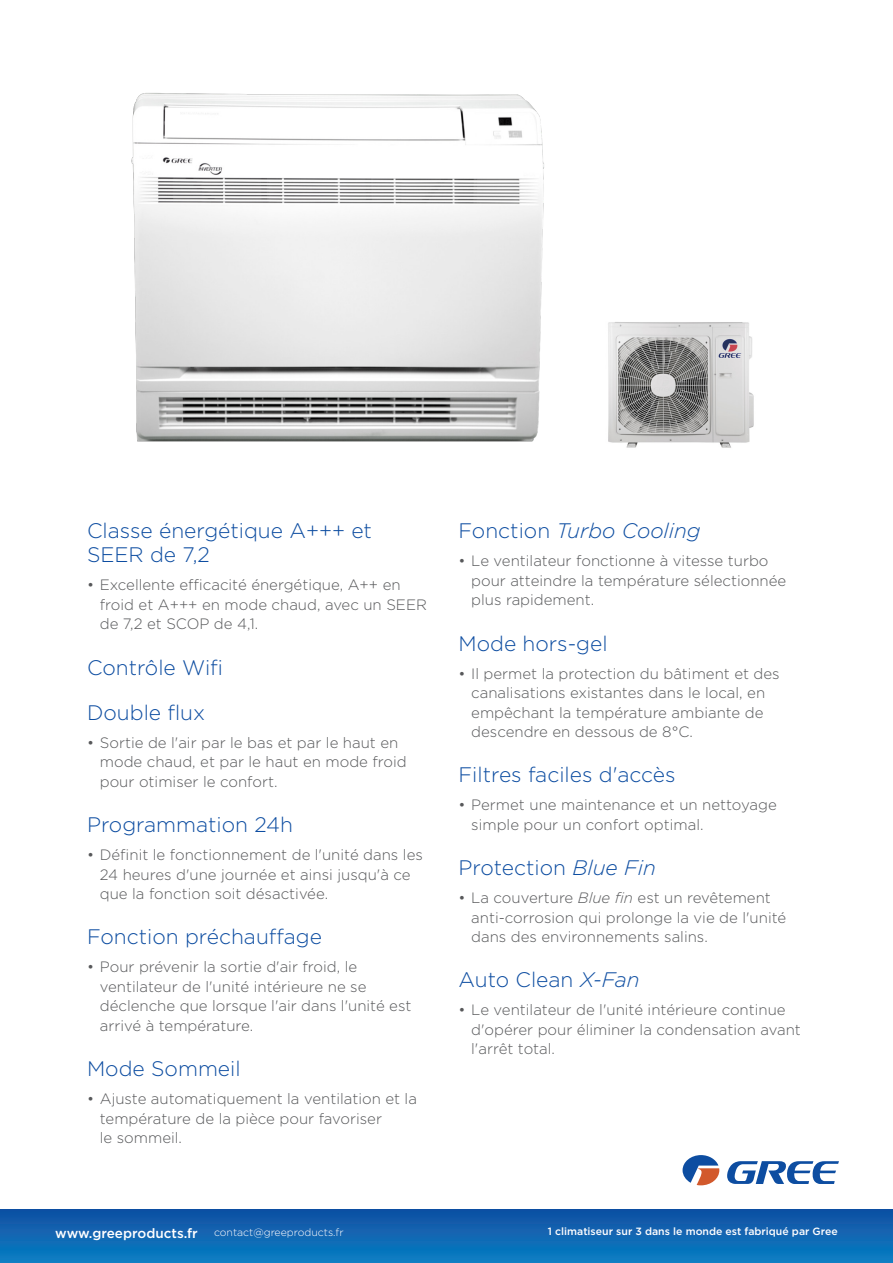
<style>
.page{position:relative;width:893px;height:1263px;background:#fff}
.page>*{position:absolute;margin:0;border:0;box-sizing:border-box;transform-origin:0 0}
.titulo_funciones_AZU{font:300 21px/24px "Gotham";color:#0d4da1}
.titulo_funciones_AZU-2{font:italic 300 21px "Gotham";color:#0d4da1}
.t1{font:300 15px/19.5px "Gotham";color:#57585a}
.t2{font:500 10.5px "Gotham";color:#fff}
.t3{font:300 10.5px "Gotham";color:#fff}
.s1{font-style:normal}
.s2{font-style:italic}
.s3{font-weight:500;font-size:13.5px}
</style>
<div class="page">
<img style="left:131px;top:93px;width:413px;height:349px">
<img style="left:608px;top:322px;width:146px;height:126px">
<div style="left:0;top:1210px;width:893px;height:53px;background:linear-gradient(to bottom,#1150a3,#0b7fc4)"></div>
<svg style="left:683px;top:1155px;width:36px;height:30px"></svg>
<svg style="left:727px;top:1161px;width:112px;height:23px"></svg>
<p class="titulo_funciones_AZU" style="left:87px;top:518px;width:286px">Classe énergétique A+++ et<br>SEER de 7,2</p>
<p class="t1" style="left:100px;top:575px;width:329px;text-indent:-13px">• Excellente efficacité énergétique, A++ en froid et A+++ en mode chaud, avec un SEER de 7,2 et SCOP de 4,1.</p>
<p class="titulo_funciones_AZU" style="left:87px;top:654px;width:137px">Contrôle Wifi</p>
<p class="titulo_funciones_AZU" style="left:87px;top:700px;width:120px">Double flux</p>
<p class="t1" style="left:100px;top:732px;width:308px;text-indent:-13px">• Sortie de l'air par le bas et par le haut en mode chaud, et par le haut en mode froid pour otimiser le confort.</p>
<p class="titulo_funciones_AZU" style="left:87px;top:812px;width:207px">Programmation 24h</p>
<p class="t1" style="left:100px;top:845px;width:325px;text-indent:-13px">• Définit le fonctionnement de l'unité dans les<br>24 heures d'une journée et ainsi jusqu'à ce que la fonction soit désactivée.</p>
<p class="titulo_funciones_AZU" style="left:87px;top:924px;width:236px">Fonction préchauffage</p>
<p class="t1" style="left:100px;top:957px;width:313px;text-indent:-13px">• Pour prévenir la sortie d'air froid, le ventilateur de l'unité intérieure ne se déclenche que lorsque l'air dans l'unité est arrivé à température.</p>
<p class="titulo_funciones_AZU" style="left:87px;top:1056px;width:155px">Mode Sommeil</p>
<p class="t1" style="left:100px;top:1089px;width:319px;text-indent:-13px">• Ajuste automatiquement la ventilation et la température de la pièce pour favoriser<br>le sommeil.</p>
<p class="titulo_funciones_AZU-2" style="left:458px;top:519px;width:244px"><span class="s1">Fonction</span> Turbo Cooling</p>
<p class="t1" style="left:471px;top:551px;width:317px;text-indent:-13px">• Le ventilateur fonctionne à vitesse turbo pour atteindre la température sélectionnée plus rapidement.</p>
<p class="titulo_funciones_AZU" style="left:458px;top:630px;width:151px">Mode hors-gel</p>
<p class="t1" style="left:471px;top:663px;width:310px;text-indent:-13px">• Il permet la protection du bâtiment et des canalisations existantes dans le local, en empêchant la température ambiante de descendre en dessous de 8°C.</p>
<p class="titulo_funciones_AZU" style="left:458px;top:762px;width:219px">Filtres faciles d'accès</p>
<p class="t1" style="left:471px;top:795px;width:307px;text-indent:-13px">• Permet une maintenance et un nettoyage simple pour un confort optimal.</p>
<p class="titulo_funciones_AZU" style="left:458px;top:855px;width:199px">Protection <span class="s2">Blue Fin</span></p>
<p class="t1" style="left:471px;top:888px;width:317px;text-indent:-13px">• La couverture <span class="s2">Blue fin</span> est un revêtement anti-corrosion qui prolonge la vie de l'unité dans des environnements salins.</p>
<p class="titulo_funciones_AZU" style="left:458px;top:967px;width:183px">Auto Clean <span class="s2">X-Fan</span></p>
<p class="t1" style="left:471px;top:1000px;width:331px;text-indent:-13px">• Le ventilateur de l'unité intérieure continue d'opérer pour éliminer la condensation avant l'arrêt total.</p>
<p class="t3" style="left:55px;top:1226px;width:290px"><span class="s3">www.greeproducts.fr</span> contact@greeproducts.fr</p>
<p class="t2" style="left:548px;top:1225px;width:291px">1 climatiseur sur 3 dans le monde est fabriqué par Gree</p>
</div>
